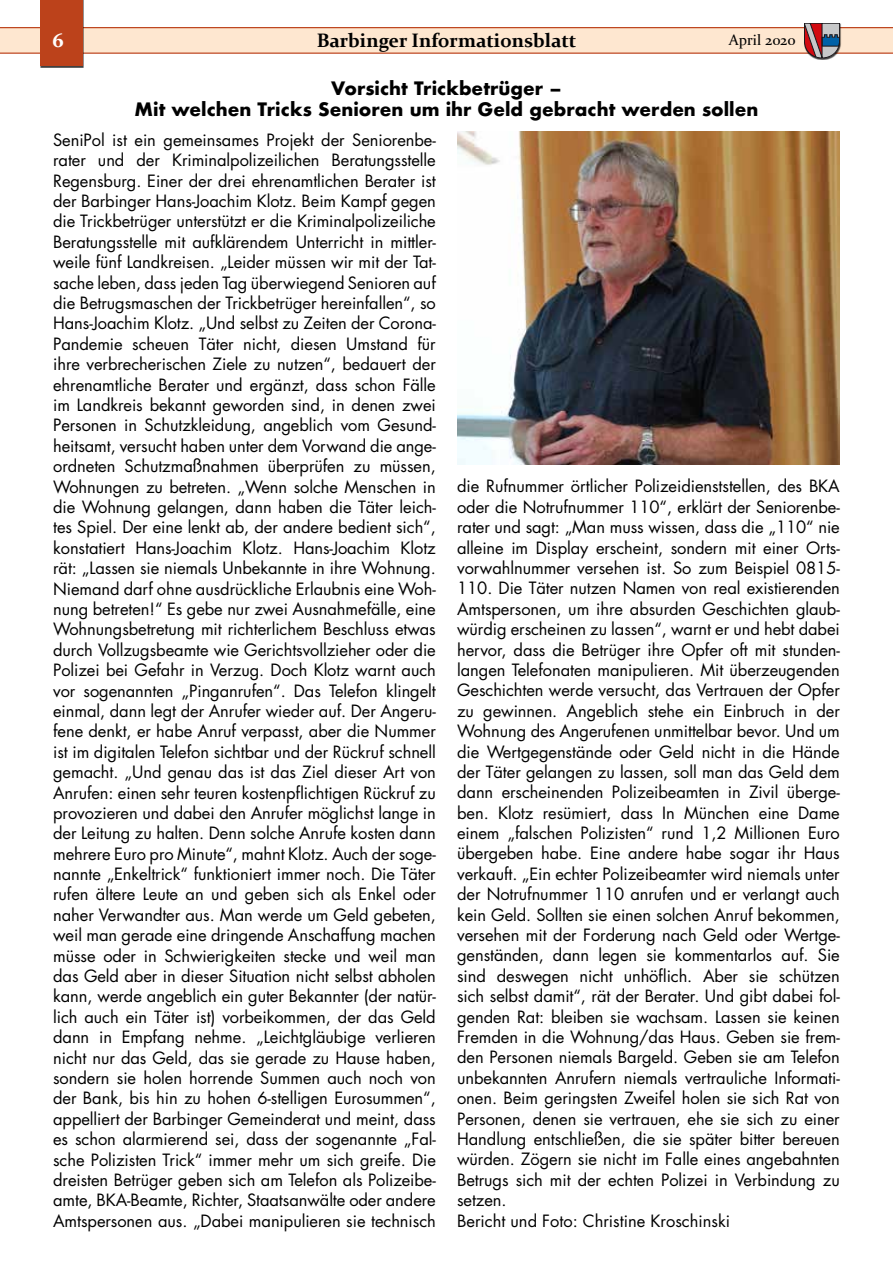
<style>
.page{position:relative;width:893px;height:1263px;background:#fff}
.page>*{position:absolute;margin:0;border:0;box-sizing:border-box;transform-origin:0 0}
.t1{font:700 19.5px "Constantia";color:#000}
.t2{font:700 19.5px "Constantia";color:#fff}
.t3{font:700 18px/21.6px "Futura";color:#000;text-align:center}
.t4{font:16.5px/20.4px "Futura";letter-spacing:-.005em;color:#000;text-align:justify}
.t5{font:15px "Constantia";color:#000}
</style>
<div class="page">
<div style="left:0;top:28px;width:893px;height:25px;background:#fee7d0"></div>
<hr style="left:0;top:53px;width:893px;height:1px;background:#bc421b">
<hr style="left:0;top:27px;width:893px;height:1px;background:#bc421b">
<div style="left:40px;top:0;width:44px;height:68px;background:#404040"></div>
<div style="left:40px;top:0;width:43px;height:66px;background:#bc421b"></div>
<div style="left:804px;top:24px;width:38px;height:36px;background:#000;opacity:.75"></div>
<svg style="left:804px;top:23px;width:36px;height:35px"></svg>
<img style="left:457px;top:132px;width:383px;height:332px">
<p class="t2" style="left:53px;top:26px;width:12px">6</p>
<p class="t1" style="left:317px;top:27px;width:261px">Barbinger Informationsblatt</p>
<p class="t5" style="left:729px;top:30px;width:68px">April 2020</p>
<p class="t3" style="left:135px;top:77px;width:625px">Vorsicht Trickbetrüger –<br>Mit welchen Tricks Senioren um ihr Geld gebracht werden sollen</p>
<p class="t4" style="left:53px;top:129px;width:384px">SeniPol ist ein gemeinsames Projekt der Seniorenbe&shy;rater und der Kriminalpolizeilichen Beratungsstelle Regensburg. Einer der drei ehrenamtlichen Berater ist der Barbinger Hans-Joachim Klotz. Beim Kampf gegen die Trickbetrüger unterstützt er die Kriminalpolizeiliche Beratungsstelle mit aufklärendem Unterricht in mittler&shy;weile fünf Landkreisen. „Leider müssen wir mit der Tat&shy;sache leben, dass jeden Tag überwiegend Senioren auf die Betrugsmaschen der Trickbetrüger hereinfallen“, so Hans-Joachim Klotz. „Und selbst zu Zeiten der Corona-Pandemie scheuen Täter nicht, diesen Umstand für ihre verbrecherischen Ziele zu nutzen“, bedauert der ehrenamtliche Berater und ergänzt, dass schon Fälle im Landkreis bekannt geworden sind, in denen zwei Personen in Schutzkleidung, angeblich vom Gesund&shy;heitsamt, versucht haben unter dem Vorwand die ange&shy;ordneten Schutzmaßnahmen überprüfen zu müssen, Wohnungen zu betreten. „Wenn solche Menschen in die Wohnung gelangen, dann haben die Täter leich&shy;tes Spiel. Der eine lenkt ab, der andere bedient sich“, konstatiert Hans-Joachim Klotz. Hans-Joachim Klotz rät: „Lassen sie niemals Unbekannte in ihre Wohnung.<br>Niemand darf ohne ausdrückliche Erlaubnis eine Woh&shy;nung betreten!“ Es gebe nur zwei Ausnahmefälle, eine Wohnungsbetretung mit richterlichem Beschluss etwas durch Vollzugsbeamte wie Gerichtsvollzieher oder die Polizei bei Gefahr in Verzug. Doch Klotz warnt auch vor sogenannten „Pinganrufen“. Das Telefon klingelt einmal, dann legt der Anrufer wieder auf. Der Angeru&shy;fene denkt, er habe Anruf verpasst, aber die Nummer ist im digitalen Telefon sichtbar und der Rückruf schnell gemacht. „Und genau das ist das Ziel dieser Art von Anrufen: einen sehr teuren kostenpflichtigen Rückruf zu provozieren und dabei den Anrufer möglichst lange in der Leitung zu halten. Denn solche Anrufe kosten dann mehrere Euro pro Minute“, mahnt Klotz. Auch der soge&shy;nannte „Enkeltrick“ funktioniert immer noch. Die Täter rufen ältere Leute an und geben sich als Enkel oder naher Verwandter aus. Man werde um Geld gebeten, weil man gerade eine dringende Anschaffung machen müsse oder in Schwierigkeiten stecke und weil man das Geld aber in dieser Situation nicht selbst abholen kann, werde angeblich ein guter Bekannter (der natür&shy;lich auch ein Täter ist) vorbeikommen, der das Geld dann in Empfang nehme. „Leichtgläubige verlieren nicht nur das Geld, das sie gerade zu Hause haben, sondern sie holen horrende Summen auch noch von der Bank, bis hin zu hohen 6-stelligen Eurosummen“, appelliert der Barbinger Gemeinderat und meint, dass es schon alarmierend sei, dass der sogenannte „Fal&shy;sche Polizisten Trick“ immer mehr um sich greife. Die dreisten Betrüger geben sich am Telefon als Polizeibe&shy;amte, BKA-Beamte, Richter, Staatsanwälte oder andere Amtspersonen aus. „Dabei manipulieren sie technisch</p>
<p class="t4" style="left:457px;top:476px;width:384px;text-align:left">die Rufnummer örtlicher Polizeidienststellen, des BKA oder die Notrufnummer 110“, erklärt der Seniorenbe&shy;rater und sagt: „Man muss wissen, dass die „110“ nie alleine im Display erscheint, sondern mit einer Orts&shy;vorwahlnummer versehen ist. So zum Beispiel 0815- 110. Die Täter nutzen Namen von real existierenden Amtspersonen, um ihre absurden Geschichten glaub&shy;würdig erscheinen zu lassen“, warnt er und hebt dabei hervor, dass die Betrüger ihre Opfer oft mit stunden&shy;langen Telefonaten manipulieren. Mit überzeugenden Geschichten werde versucht, das Vertrauen der Opfer zu gewinnen. Angeblich stehe ein Einbruch in der Wohnung des Angerufenen unmittelbar bevor. Und um die Wertgegenstände oder Geld nicht in die Hände der Täter gelangen zu lassen, soll man das Geld dem dann erscheinenden Polizeibeamten in Zivil überge&shy;ben. Klotz resümiert, dass In München eine Dame einem „falschen Polizisten“ rund 1,2 Millionen Euro übergeben habe. Eine andere habe sogar ihr Haus verkauft. „Ein echter Polizeibeamter wird niemals unter der Notrufnummer 110 anrufen und er verlangt auch kein Geld. Sollten sie einen solchen Anruf bekommen, versehen mit der Forderung nach Geld oder Wertge&shy;genständen, dann legen sie kommentarlos auf. Sie sind deswegen nicht unhöflich. Aber sie schützen sich selbst damit“, rät der Berater. Und gibt dabei fol&shy;genden Rat: bleiben sie wachsam. Lassen sie keinen Fremden in die Wohnung/das Haus. Geben sie frem&shy;den Personen niemals Bargeld. Geben sie am Telefon unbekannten Anrufern niemals vertrauliche Informati&shy;onen. Beim geringsten Zweifel holen sie sich Rat von Personen, denen sie vertrauen, ehe sie sich zu einer Handlung entschließen, die sie später bitter bereuen würden. Zögern sie nicht im Falle eines angebahnten Betrugs sich mit der echten Polizei in Verbindung zu setzen.<br>Bericht und Foto: Christine Kroschinski</p>
</div>
